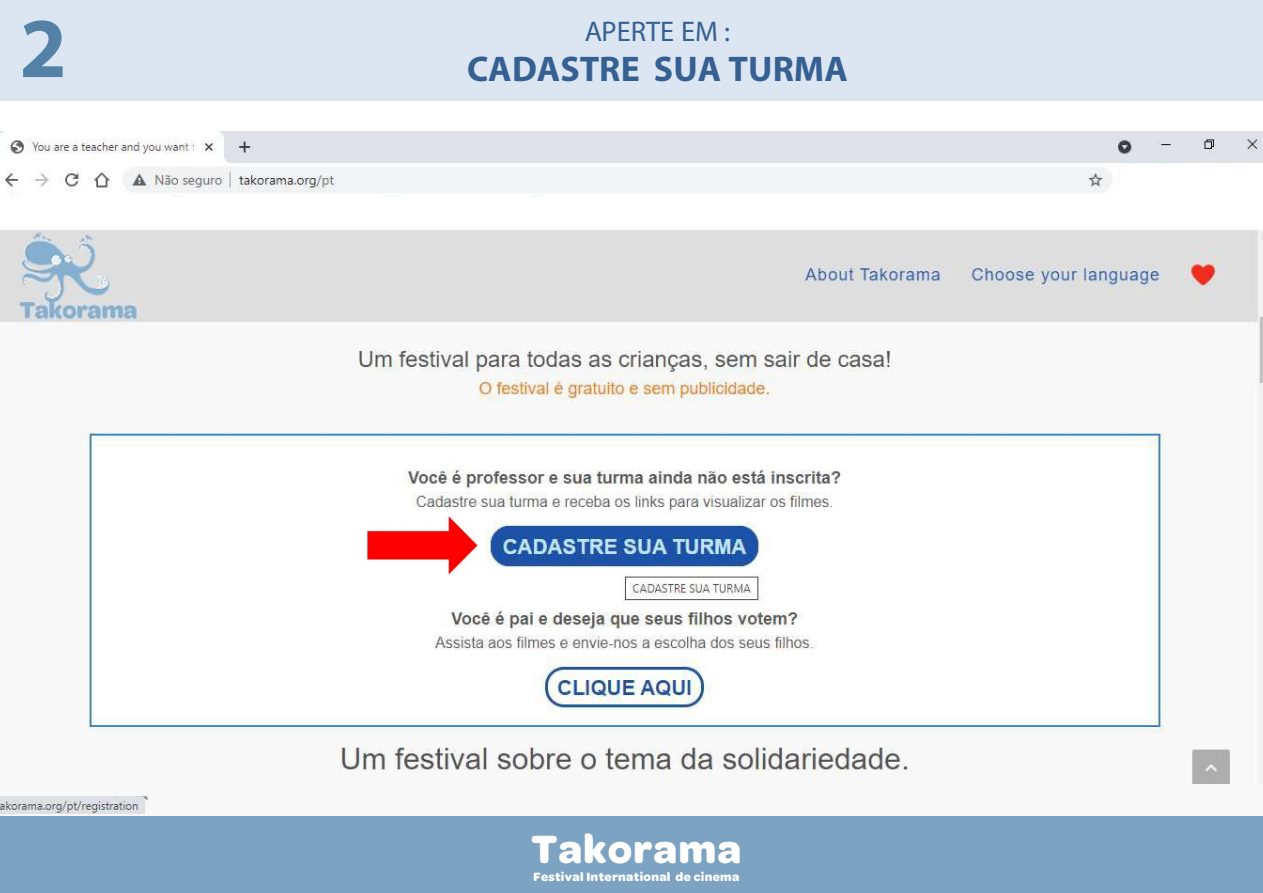
<style>
.page{position:relative;width:1263px;height:893px;background:#fff}
.page>*{position:absolute;margin:0;border:0;box-sizing:border-box;transform-origin:0 0}
.t1{font:700 85.65px "Myriad Pro";color:#5482a6}
.t2{font:700 42.15px "Omnes";letter-spacing:.025em;color:#fff}
.t3{font:700 35.85px "Myriad Pro";color:#366092}
.t4{font:28.5px "Myriad Pro";color:#366092}
.t5{font:700 12.9px "Omnes";letter-spacing:.025em;color:#fff}
</style>
<div class="page">
<img style="left:0;top:132px;width:1263px;height:682px">
<img style="left:367px;top:517px;width:111px;height:57px">
<div style="left:0;top:0;width:1263px;height:100px;background:#dce6f2"></div>
<div style="left:148px;top:784px;width:1115px;height:33px;background:#f8f8f8"></div>
<div style="left:0;top:784px;width:148px;height:12px;background:#f8f8f8"></div>
<svg style="left:0;top:816px;width:148px;height:1px"></svg>
<div style="left:0;top:817px;width:1263px;height:76px;background:#7da3c2"></div>
<div style="left:0;top:197px;width:1122px;height:32px;background:#fff"></div>
<div style="left:1122px;top:164px;width:141px;height:65px;background:#fff"></div>
<h1 class="t1" style="left:20px;top:-8px;width:49px">2</h1>
<h3 class="t4" style="left:585px;top:14px;width:147px">APERTE EM :</h3>
<h3 class="t3" style="left:467px;top:46px;width:382px">CADASTRE SUA TURMA</h3>
<h2 class="t2" style="left:531px;top:819px;width:211px">Takorama</h2>
<p class="t5" style="left:533px;top:868px;width:207px">Festival International de cinema</p>
</div>
